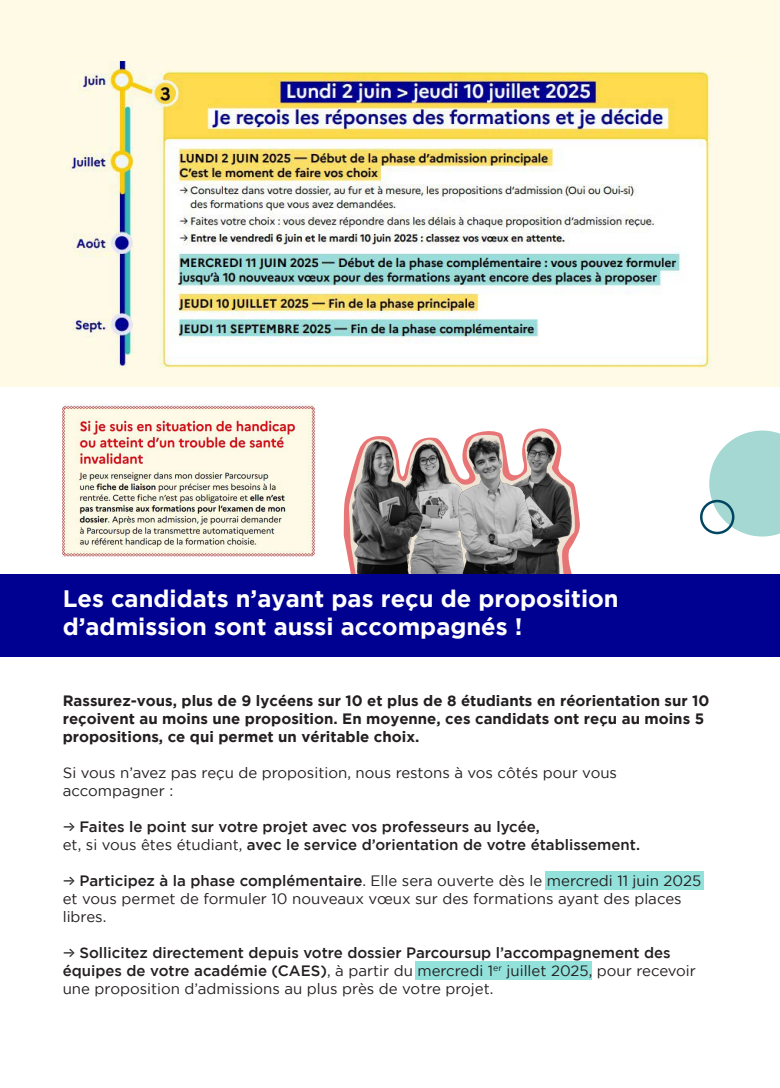
<style>
.page{position:relative;width:780px;height:1088px;background:#fff}
.page>*{position:absolute;margin:0;border:0;box-sizing:border-box;transform-origin:0 0}
.t1{font:700 23.75px "Gotham";color:#fff}
.t2{font:500 15px/18px "Gotham";color:#231f20}
.t3{font:15px/18px "Gotham";color:#231f20}
.t4{font:700 15px/18px "Gotham";color:#231f20}
.s1{font-family:"Bauziet Norm Regular";font-weight:400}
.s2{font-weight:400}
.s3{font-family:"Bauziet Norm Regular"}
.s4{font-weight:500}
</style>
<div class="page">
<img style="left:547px;top:429px;width:102px;height:146px">
<img style="left:436px;top:438px;width:2px;height:137px">
<img style="left:438px;top:428px;width:109px;height:147px">
<img style="left:316px;top:436px;width:120px;height:139px">
<div style="left:416px;top:961px;width:176px;height:19px;background:#92e1db"></div>
<div style="left:545px;top:871px;width:158px;height:19px;background:#92e1db"></div>
<div style="left:0;top:0;width:780px;height:386px;background:#fffae6"></div>
<img style="left:71px;top:62px;width:640px;height:307px">
<img style="left:63px;top:404px;width:253px;height:152px">
<div style="left:0;top:575px;width:780px;height:82px;background:#000191"></div>
<div style="left:165px;top:52px;width:547px;height:18px;background:#fffae6"></div>
<svg style="left:709px;top:431px;width:71px;height:105px;background:#b1dcd8"></svg>
<div style="left:700px;top:500px;width:34px;height:34px;border:2px solid #004562;border-radius:50%"></div>
<p class="t1" style="left:63px;top:584px;width:557px">Les candidats n’ayant pas reçu de proposition</p>
<p class="t1" style="left:63px;top:613px;width:461px">d’admission sont aussi accompagnés !</p>
<p class="t4" style="left:63px;top:691px;width:648px">Rassurez-vous, plus de 9 lycéens sur 10 et plus de 8 étudiants en réorientation sur 10 reçoivent au moins une proposition. En moyenne, ces candidats ont reçu au moins 5 propositions, ce qui permet un véritable choix.</p>
<p class="t3" style="left:63px;top:763px;width:556px">Si vous n’avez pas reçu de proposition, nous restons à vos côtés pour vous accompagner :</p>
<p class="t2" style="left:63px;top:817px;width:478px"><span class="s1">→</span> Faites le point sur votre projet avec vos professeurs au lycée,</p>
<p class="t2" style="left:63px;top:835px;width:579px"><span class="s2">et, si vous êtes étudiant,</span> avec le service d’orientation de votre établissement.</p>
<p class="t3" style="left:63px;top:871px;width:640px"><span class="s3">→</span> <span class="s4">Participez à la phase complémentaire</span>. Elle sera ouverte dès le mercredi 11 juin 2025 et vous permet de formuler 10 nouveaux vœux sur des formations ayant des places libres.</p>
<p class="t2" style="left:63px;top:943px;width:634px"><span class="s1">→</span> Sollicitez directement depuis votre dossier Parcoursup l’accompagnement des équipes de votre académie (CAES)<span class="s2">, à partir du mercredi 1</span><sup>er</sup> <span class="s2">juillet 2025, pour recevoir une proposition d’admissions au plus près de votre projet.</span></p>
</div>
